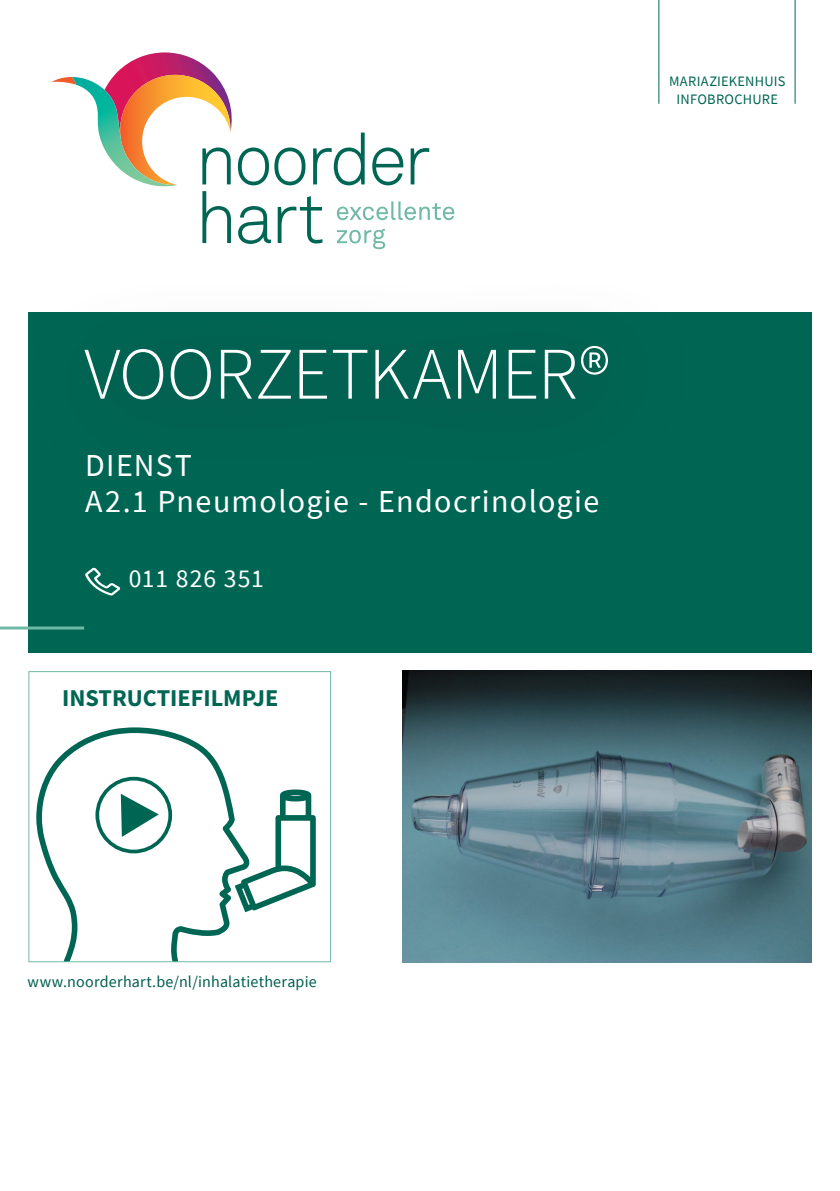
<style>
.page{position:relative;width:840px;height:1191px;background:#fff}
.page>*{position:absolute;margin:0;border:0;box-sizing:border-box;transform-origin:0 0}
.covertitel{font:300 74px "Source Sans Pro";letter-spacing:-.015em;color:#fff}
.Titel_N2{font:32px/36px "Source Sans Pro";letter-spacing:.04em;color:#fff}
.Titel_N2-2{font:25.6px "Source Sans Pro";letter-spacing:.035em;color:#fff}
.t1{font:700 24.2px "Source Sans Pro";color:#006654}
.Body{font:16px "Source Sans Pro";letter-spacing:.01em;color:#005e50}
.t2{font:14.4px/18px "Source Sans Pro";letter-spacing:.015em;color:#006654;text-align:center}
</style>
<div class="page">
<div style="left:28px;top:312px;width:783px;height:340px;background:#006654"></div>
<hr style="left:794px;top:0;width:1px;height:104px;background:#006654">
<svg style="left:52px;top:52px;width:402px;height:197px"></svg>
<hr style="left:0;top:626px;width:84px;height:3px;background:#70b9a7">
<hr style="left:658px;top:0;width:1px;height:104px;background:#006654">
<img style="left:403px;top:670px;width:408px;height:292px">
<svg style="left:85px;top:567px;width:35px;height:28px"></svg>
<div style="left:19px;top:272px;width:674px;height:221px;background:#231f20;opacity:.75"></div>
<svg style="left:36px;top:727px;width:210px;height:233px"></svg>
<svg style="left:234px;top:789px;width:81px;height:123px"></svg>
<svg style="left:121px;top:793px;width:38px;height:44px"></svg>
<div style="left:95px;top:777px;width:77px;height:76px;border:4px solid #006654;border-radius:50%"></div>
<div style="left:28px;top:671px;width:303px;height:291px;border:1px solid #70b9a7"></div>
<p class="t2" style="left:668px;top:72px;width:118px">MARIAZIEKENHUIS<br>INFOBROCHURE</p>
<p class="covertitel" style="left:84px;top:329px;width:526px">VOORZETKAMER®</p>
<p class="Titel_N2" style="left:85px;top:447px;width:515px">DIENST<br>A2.1 Pneumologie - Endocrinologie</p>
<p class="Titel_N2-2" style="left:129px;top:562px;width:137px">011 826 351</p>
<p class="t1" style="left:62px;top:682px;width:217px">INSTRUCTIEFILMPJE</p>
<p class="Body" style="left:28px;top:972px;width:290px">www.noorderhart.be/nl/inhalatietherapie</p>
</div>
